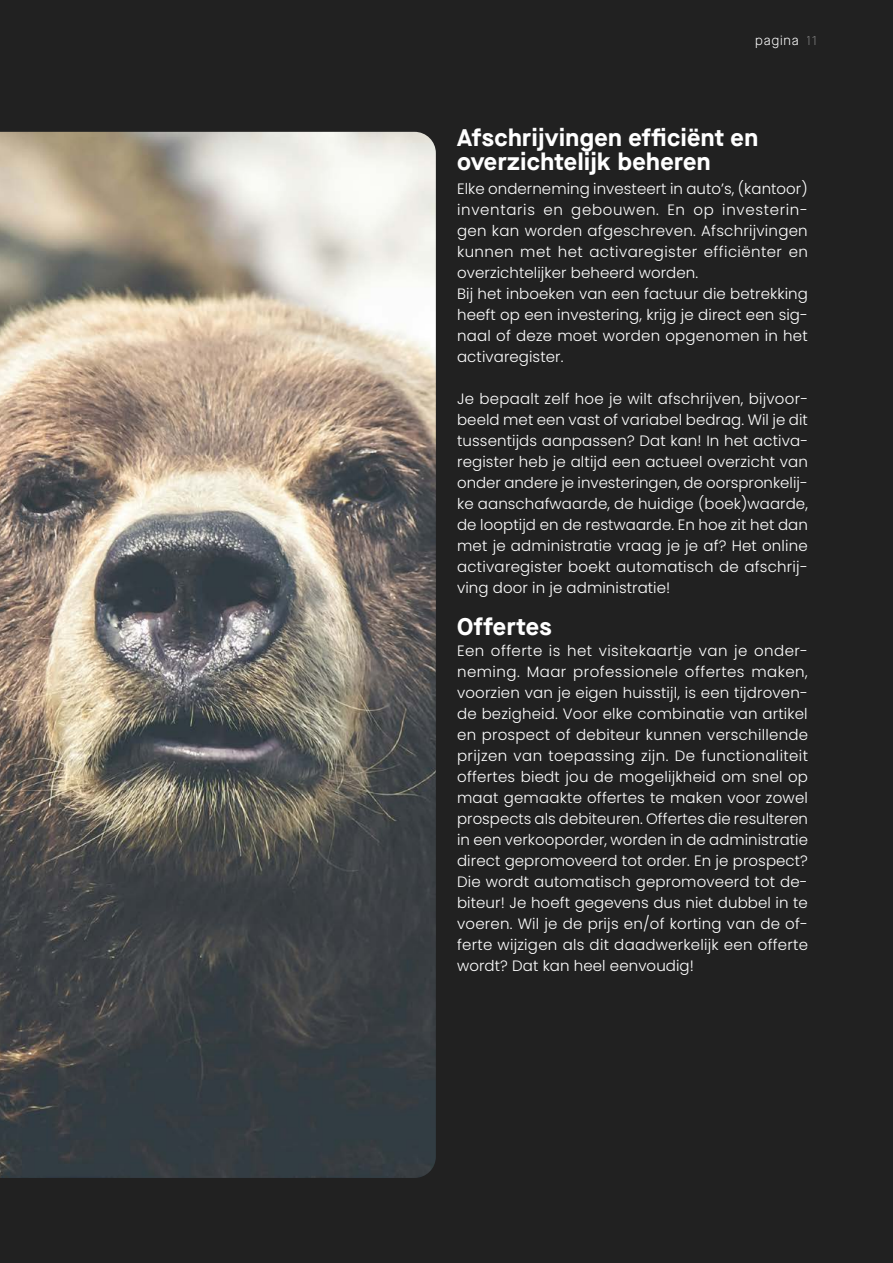
<style>
.page{position:relative;width:893px;height:1263px;background:#212121}
.page>*{position:absolute;margin:0;border:0;box-sizing:border-box;transform-origin:0 0}
.t1{font:700 24px/24px "Maison Neue";letter-spacing:.02em;color:#fff}
.t2{font:300 15px/21px "Poppins";letter-spacing:.005em;color:#fff;text-align:justify}
.t3{font:300 13.5px "Maison Neue";letter-spacing:.06em;color:#fff}
</style>
<div class="page">
<img style="left:0;top:132px;width:436px;height:1046px">
<p class="t3" style="left:755px;top:32px;width:63px">pagina 11</p>
<h1 class="t1" style="left:457px;top:125px;width:303px">Afschrijvingen efficiënt en overzichtelijk beheren</h1>
<p class="t2" style="left:457px;top:178px;width:352px;text-align:left">Elke onderneming investeert in auto’s, (kantoor) inventaris en gebouwen. En op investerin&shy;gen kan worden afgeschreven. Afschrijvingen kunnen met het activaregister efficiënter en overzichtelijker beheerd worden.<br>Bij het inboeken van een factuur die betrekking heeft op een investering, krijg je direct een sig&shy;naal of deze moet worden opgenomen in het activaregister.</p>
<p class="t2" style="left:457px;top:388px;width:352px">Je bepaalt zelf hoe je wilt afschrijven, bijvoor&shy;beeld met een vast of variabel bedrag. Wil je dit tussentijds aanpassen? Dat kan! In het activa&shy;register heb je altijd een actueel overzicht van onder andere je investeringen, de oorspronkelij&shy;ke aanschafwaarde, de huidige (boek)waarde, de looptijd en de restwaarde. En hoe zit het dan met je administratie vraag je je af? Het online activaregister boekt automatisch de afschrij&shy;ving door in je administratie!</p>
<h1 class="t1" style="left:457px;top:614px;width:96px">Offertes</h1>
<p class="t2" style="left:457px;top:640px;width:353px">Een offerte is het visitekaartje van je onder&shy;neming. Maar professionele offertes maken, voorzien van je eigen huisstijl, is een tijdroven&shy;de bezigheid. Voor elke combinatie van artikel en prospect of debiteur kunnen verschillende prijzen van toepassing zijn. De functionaliteit offertes biedt jou de mogelijkheid om snel op maat gemaakte offertes te maken voor zowel prospects als debiteuren. Offertes die resulteren in een verkooporder, worden in de administratie direct gepromoveerd tot order. En je prospect?<br>Die wordt automatisch gepromoveerd tot de&shy;biteur! Je hoeft gegevens dus niet dubbel in te voeren. Wil je de prijs en/of korting van de of&shy;ferte wijzigen als dit daadwerkelijk een offerte wordt? Dat kan heel eenvoudig!</p>
</div>
